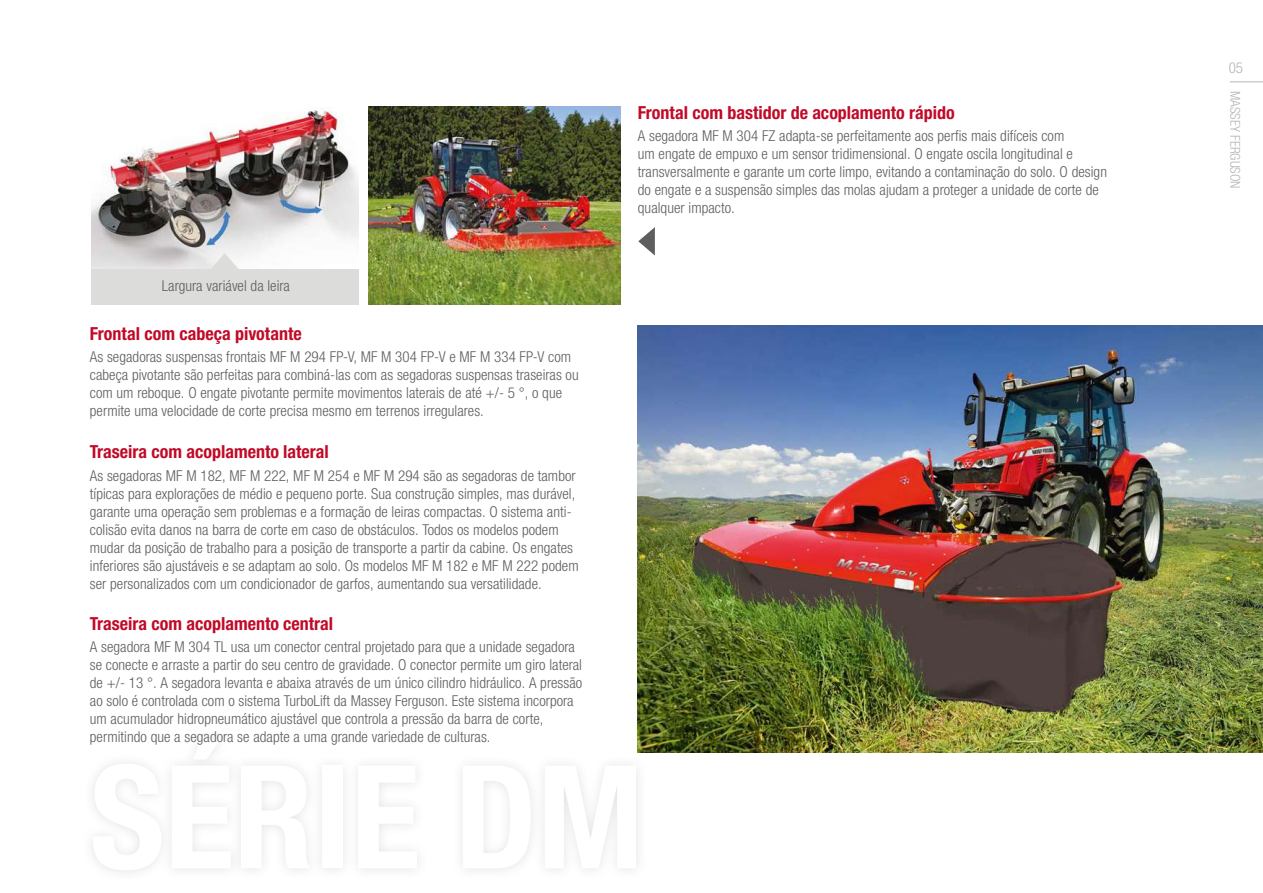
<style>
.page{position:relative;width:1263px;height:893px;background:#fff}
.page>*{position:absolute;margin:0;border:0;box-sizing:border-box;transform-origin:0 0}
.t1{font:700 condensed 143.85px "Helvetica Neue LTW1 G";color:#fff}
.t2{font:700 condensed 18px "Helvetica Neue LTW1 G";color:#c10a27}
.t3{font:300 condensed 15px/18px "Helvetica Neue LTW1 G";letter-spacing:.005em;color:#5f5e5e}
.t4{font:300 condensed 15px "Helvetica Neue LTW1 G";color:#b6b5b5}
.t5{font:300 condensed 13.5px "Helvetica Neue LTW1 G";color:#b6b5b5}
</style>
<div class="page">
<div style="left:82px;top:727px;width:566px;height:155px;background:#5f5e5e;opacity:.17"></div>
<img style="left:91px;top:107px;width:267px;height:163px">
<img style="left:638px;top:326px;width:625px;height:427px">
<img style="left:368px;top:106px;width:252px;height:199px">
<hr style="left:1230px;top:81px;width:33px;height:1px;background:#b6b5b5">
<svg style="left:638px;top:227px;width:17px;height:29px"></svg>
<div style="left:91px;top:270px;width:267px;height:35px;background:#dcdcdb"></div>
<svg style="left:210px;top:253px;width:29px;height:17px"></svg>
<p class="t3" style="left:162px;top:277px;width:130px">Largura variável da leira</p>
<p class="t2" style="left:638px;top:102px;width:318px">Frontal com bastidor de acoplamento rápido</p>
<p class="t3" style="left:638px;top:127px;width:471px">A segadora MF M 304 FZ adapta-se perfeitamente aos perfis mais difíceis com<br>um engate de empuxo e um sensor tridimensional. O engate oscila longitudinal e transversalmente e garante um corte limpo, evitando a contaminação do solo. O design do engate e a suspensão simples das molas ajudam a proteger a unidade de corte de qualquer impacto.</p>
<p class="t2" style="left:90px;top:322px;width:213px">Frontal com cabeça pivotante</p>
<p class="t3" style="left:90px;top:348px;width:490px">As segadoras suspensas frontais MF M 294 FP-V, MF M 304 FP-V e MF M 334 FP-V com cabeça pivotante são perfeitas para combiná-las com as segadoras suspensas traseiras ou com um reboque. O engate pivotante permite movimentos laterais de até +/- 5 °, o que permite uma velocidade de corte precisa mesmo em terrenos irregulares.</p>
<p class="t2" style="left:90px;top:441px;width:241px">Traseira com acoplamento lateral</p>
<p class="t3" style="left:90px;top:467px;width:490px">As segadoras MF M 182, MF M 222, MF M 254 e MF M 294 são as segadoras de tambor típicas para explorações de médio e pequeno porte. Sua construção simples, mas durável, garante uma operação sem problemas e a formação de leiras compactas. O sistema anti&shy;colisão evita danos na barra de corte em caso de obstáculos. Todos os modelos podem mudar da posição de trabalho para a posição de transporte a partir da cabine. Os engates inferiores são ajustáveis e se adaptam ao solo. Os modelos MF M 182 e MF M 222 podem ser personalizados com um condicionador de garfos, aumentando sua versatilidade.</p>
<p class="t2" style="left:90px;top:613px;width:245px">Traseira com acoplamento central</p>
<p class="t3" style="left:90px;top:638px;width:494px">A segadora MF M 304 TL usa um conector central projetado para que a unidade segadora se conecte e arraste a partir do seu centro de gravidade. O conector permite um giro lateral de +/- 13 °. A segadora levanta e abaixa através de um único cilindro hidráulico. A pressão ao solo é controlada com o sistema TurboLift da Massey Ferguson. Este sistema incorpora um acumulador hidropneumático ajustável que controla a pressão da barra de corte, permitindo que a segadora se adapte a uma grande variedade de culturas.</p>
<h1 class="t1" style="left:90px;top:731px;width:555px">SÉRIE DM</h1>
<p class="t4" style="left:1229px;top:59px;width:16px">05</p>
<p class="t5" style="left:1243px;top:91px;width:99px;rotate:90deg">MASSEY FERGUSON</p>
</div>
